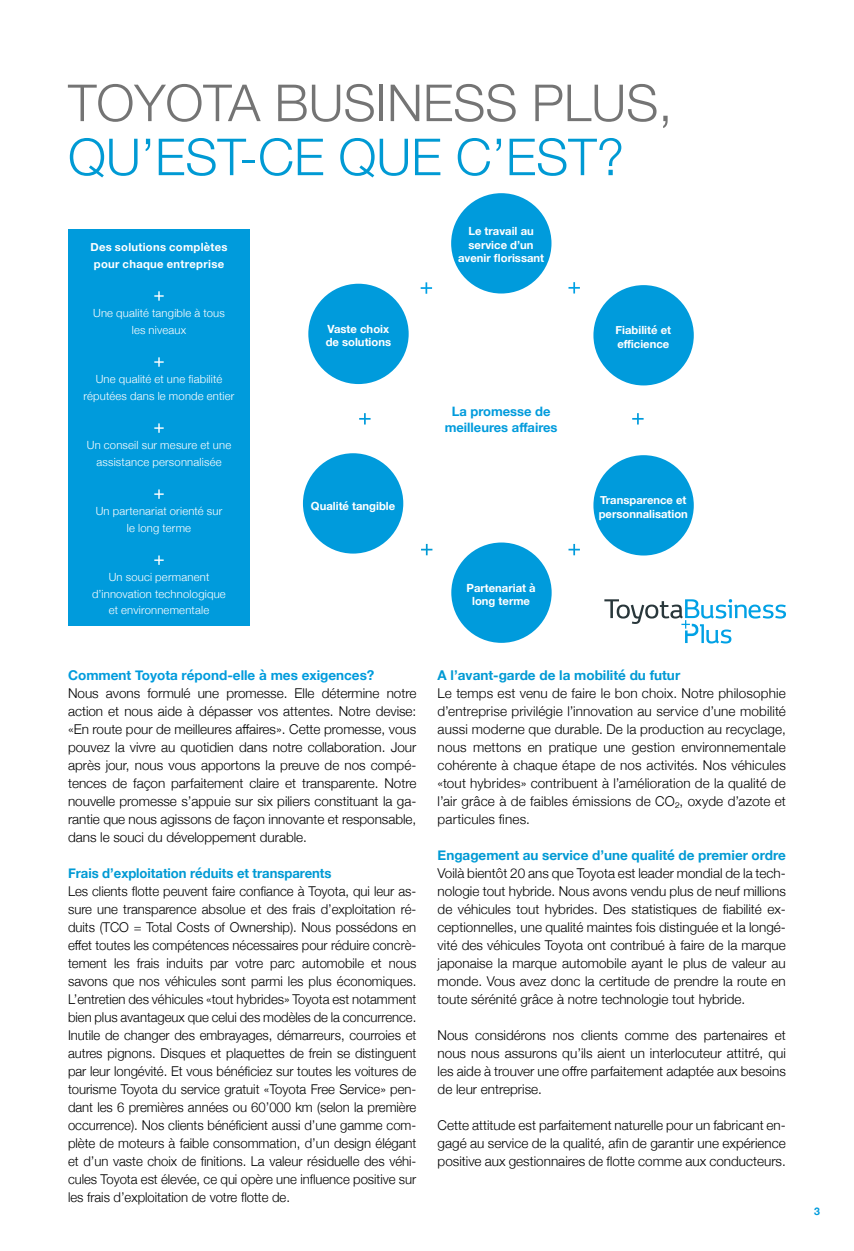
<style>
.page{position:relative;width:854px;height:1251px;background:#fff}
.page>*{position:absolute;margin:0;border:0;box-sizing:border-box;transform-origin:0 0}
.t1{font:300 51px "Helvetica Neue";color:#747474}
.t2{font:300 51px "Helvetica Neue";color:#009ad4}
.t3{font:300 13.5px/18px "Helvetica Neue";color:#000;text-align:justify}
.t4{font:700 13.5px "Helvetica Neue";color:#009ad4}
.t5{font:700 13.5px "Helvetica Neue";color:#009bdc}
.t6{font:700 12.9px/15.6px "Helvetica Neue";color:#009bdc;text-align:center}
.t7{font:300 11.25px/16.5px "Helvetica Neue";letter-spacing:.02em;color:#fff;text-align:center}
.t8{font:700 11.25px/13.5px "Helvetica Neue";color:#fff}
.t9{font:700 11.25px/16.5px "Helvetica Neue";letter-spacing:.025em;color:#fff;text-align:center}
.t10{font:700 10.5px "Helvetica Neue";color:#009bdc}
</style>
<div class="page">
<svg style="left:420px;top:282px;width:12px;height:12px"></svg>
<svg style="left:568px;top:282px;width:11px;height:11px"></svg>
<svg style="left:421px;top:544px;width:11px;height:11px"></svg>
<svg style="left:568px;top:544px;width:11px;height:11px"></svg>
<svg style="left:632px;top:413px;width:11px;height:11px"></svg>
<svg style="left:359px;top:413px;width:11px;height:11px"></svg>
<div style="left:303px;top:453px;width:100px;height:100px;background:#009bdc;border-radius:50%"></div>
<div style="left:451px;top:542px;width:100px;height:100px;background:#009bdc;border-radius:50%"></div>
<div style="left:593px;top:455px;width:100px;height:100px;background:#009bdc;border-radius:50%"></div>
<div style="left:593px;top:285px;width:100px;height:100px;background:#009bdc;border-radius:50%"></div>
<div style="left:451px;top:193px;width:100px;height:100px;background:#009bdc;border-radius:50%"></div>
<div style="left:308px;top:284px;width:100px;height:100px;background:#009bdc;border-radius:50%"></div>
<svg style="left:604px;top:599px;width:181px;height:44px"></svg>
<div style="left:68px;top:229px;width:182px;height:396px;background:#009bdc"></div>
<svg style="left:154px;top:291px;width:10px;height:9px"></svg>
<svg style="left:154px;top:357px;width:10px;height:9px"></svg>
<svg style="left:154px;top:423px;width:10px;height:9px"></svg>
<svg style="left:154px;top:489px;width:10px;height:9px"></svg>
<svg style="left:154px;top:555px;width:10px;height:9px"></svg>
<h1 class="t1" style="left:68px;top:62px;width:606px">TOYOTA BUSINESS PLUS,</h1>
<h1 class="t2" style="left:68px;top:116px;width:557px">QU’EST-CE QUE C’EST?</h1>
<p class="t9" style="left:90px;top:239px;width:138px">Des solutions complètes pour chaque entreprise</p>
<p class="t7" style="left:93px;top:304px;width:133px">Une qualité tangible à tous les niveaux</p>
<p class="t7" style="left:83px;top:370px;width:152px">Une qualité et une fiabilité réputées dans le monde entier</p>
<p class="t7" style="left:87px;top:436px;width:146px">Un conseil sur mesure et une assistance personnalisée</p>
<p class="t7" style="left:96px;top:502px;width:128px">Un partenariat orienté sur le long terme</p>
<p class="t7" style="left:92px;top:568px;width:135px">Un souci permanent d’innovation technologique et environnementale</p>
<p class="t8" style="left:325px;top:322px;width:67px">Vaste choix de solutions</p>
<p class="t8" style="left:311px;top:499px;width:86px">Qualité tangible</p>
<p class="t8" style="left:458px;top:225px;width:88px;text-align:center">Le travail au service d’un avenir florissant</p>
<p class="t6" style="left:444px;top:404px;width:114px">La promesse de meilleures affaires</p>
<p class="t8" style="left:466px;top:581px;width:71px;text-align:center">Partenariat à long terme</p>
<p class="t8" style="left:615px;top:323px;width:57px">Fiabilité et efficience</p>
<p class="t8" style="left:598px;top:493px;width:91px">Transparence et personnalisation</p>
<p class="t5" style="left:68px;top:664px;width:308px">Comment Toyota répond-elle à mes exigences?</p>
<p class="t3" style="left:68px;top:682px;width:350px">Nous avons formulé une promesse. Elle détermine notre action et nous aide à dépasser vos attentes. Notre devise: «En route pour de meilleures affaires». Cette promesse, vous pouvez la vivre au quotidien dans notre collaboration. Jour après jour, nous vous apportons la preuve de nos compé&shy;tences de façon parfaitement claire et transparente. Notre nouvelle promesse s’appuie sur six piliers constituant la ga&shy;rantie que nous agissons de façon innovante et responsable, dans le souci du développement durable.</p>
<p class="t4" style="left:68px;top:862px;width:265px">Frais d’exploitation réduits et transparents</p>
<p class="t3" style="left:68px;top:880px;width:350px">Les clients flotte peuvent faire confiance à Toyota, qui leur as&shy;sure une transparence absolue et des frais d’exploitation ré&shy;duits (TCO = Total Costs of Ownership). Nous possédons en effet toutes les compétences nécessaires pour réduire concrè&shy;tement les frais induits par votre parc automobile et nous savons que nos véhicules sont parmi les plus économiques.<br>L’entretien des véhicules «tout hybrides» Toyota est notamment bien plus avantageux que celui des modèles de la concurrence.<br>Inutile de changer des embrayages, démarreurs, courroies et autres pignons. Disques et plaquettes de frein se distinguent par leur longévité. Et vous bénéficiez sur toutes les voitures de tourisme Toyota du service gratuit «Toyota Free Service» pen&shy;dant les 6 premières années ou 60’000 km (selon la première occurrence). Nos clients bénéficient aussi d’une gamme com&shy;plète de moteurs à faible consommation, d’un design élégant et d’un vaste choix de finitions. La valeur résiduelle des véhi&shy;cules Toyota est élevée, ce qui opère une influence positive sur les frais d’exploitation de votre flotte de.</p>
<p class="t4" style="left:437px;top:664px;width:244px">A l’avant-garde de la mobilité du futur</p>
<p class="t3" style="left:437px;top:682px;width:350px">Le temps est venu de faire le bon choix. Notre philosophie d’entreprise privilégie l’innovation au service d’une mobilité aussi moderne que durable. De la production au recyclage, nous mettons en pratique une gestion environnementale cohérente à chaque étape de nos activités. Nos véhicules «tout hybrides» contribuent à l’amélioration de la qualité de l’air grâce à de faibles émissions de CO₂, oxyde d’azote et particules fines.</p>
<p class="t4" style="left:437px;top:844px;width:350px">Engagement au service d’une qualité de premier ordre</p>
<p class="t3" style="left:437px;top:862px;width:350px">Voilà bientôt 20 ans que Toyota est leader mondial de la tech&shy;nologie tout hybride. Nous avons vendu plus de neuf millions de véhicules tout hybrides. Des statistiques de fiabilité ex&shy;ceptionnelles, une qualité maintes fois distinguée et la longé&shy;vité des véhicules Toyota ont contribué à faire de la marque japonaise la marque automobile ayant le plus de valeur au monde. Vous avez donc la certitude de prendre la route en toute sérénité grâce à notre technologie tout hybride.</p>
<p class="t3" style="left:437px;top:1024px;width:350px">Nous considérons nos clients comme des partenaires et nous nous assurons qu’ils aient un interlocuteur attitré, qui les aide à trouver une offre parfaitement adaptée aux besoins de leur entreprise.</p>
<p class="t3" style="left:437px;top:1114px;width:350px">Cette attitude est parfaitement naturelle pour un fabricant en&shy;gagé au service de la qualité, afin de garantir une expérience positive aux gestionnaires de flotte comme aux conducteurs.</p>
<p class="t10" style="left:814px;top:1203px;width:7px">3</p>
</div>
